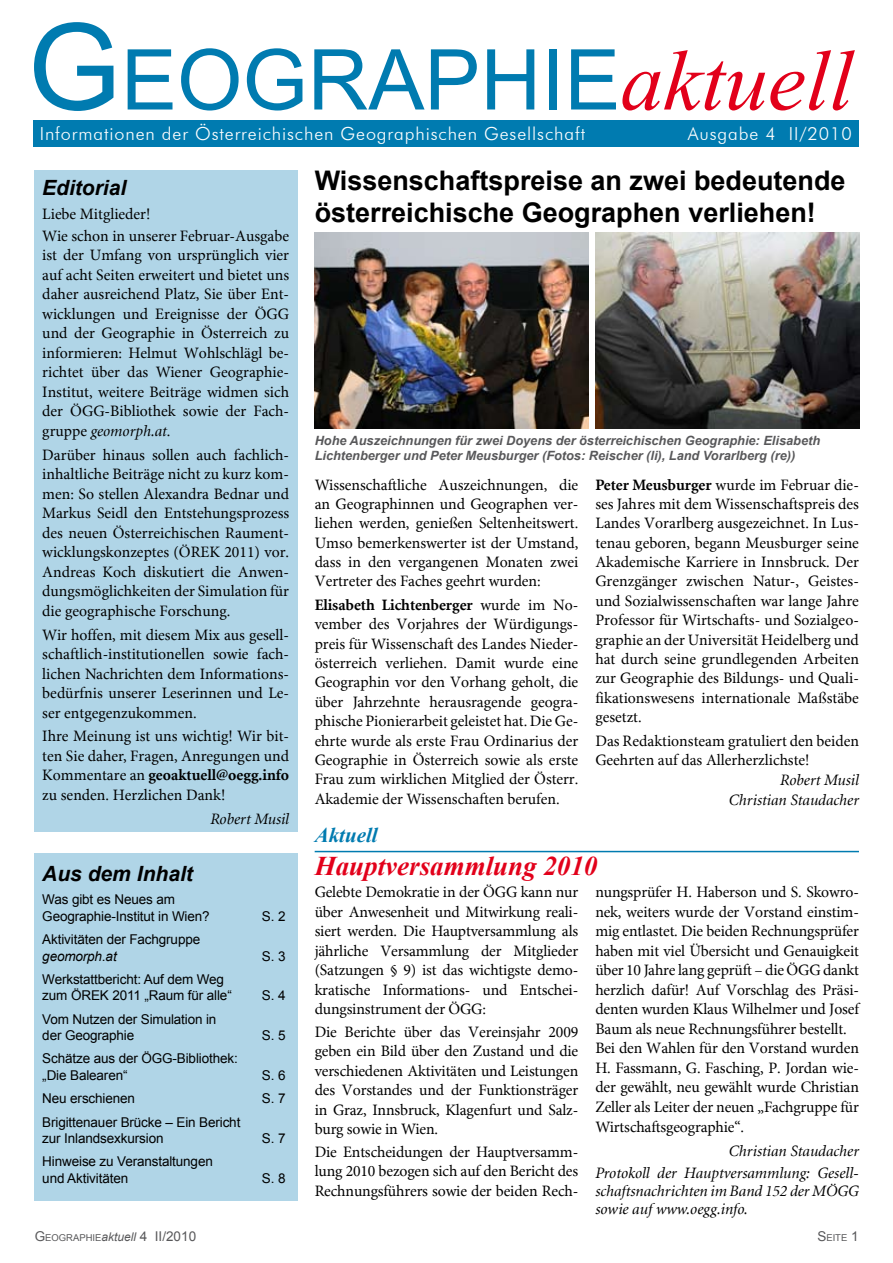
<style>
.page{position:relative;width:893px;height:1263px;background:#fff}
.page>*{position:absolute;margin:0;border:0;box-sizing:border-box;transform-origin:0 0}
.t1{font:84px "Arial";color:#007bb0}
.t2{font:700 27px/32.4px "Arial";color:#000}
.t3{font:italic 700 27px "Times New Roman";color:#e2001a}
.t4{font:italic 700 21px "Arial";color:#000}
.t5{font:italic 700 21px "Times New Roman";color:#007bb0}
.t6{font:300 18px "Futura BT";letter-spacing:.05em;color:#fff}
.t7{font:15.75px/19.5px "Minion";letter-spacing:-.01em;color:#000;text-align:justify}
.t8{font:italic 15.75px/19.8px "Minion";color:#000;text-align:right}
.t9{font:13.5px/16.5px "Arial";letter-spacing:-.01em;color:#000}
.t10{font:italic 13.5px "Arial";letter-spacing:-.01em;color:#000}
.t11{font:italic 700 12.75px/15px "Arial";color:#58585a}
.t12{font:9.45px "Arial";color:#58585a}
.s1{font-size:120px}
.s2{font-family:"Times New Roman";font-style:italic;font-size:85.5px;color:#e2001a}
.s3{font-style:italic}
.s4{font-weight:700}
.s5{font-size:13.5px}
.s6{font-style:italic;font-size:12px}
</style>
<div class="page">
<div style="left:34px;top:171px;width:264px;height:661px;background:#b0d5e7"></div>
<div style="left:34px;top:120px;width:825px;height:27px;background:#007bb0"></div>
<div style="left:34px;top:853px;width:264px;height:347px;background:#b0d5e7"></div>
<hr style="left:315px;top:851px;width:544px;height:1px;background:#007bb0">
<img style="left:595px;top:233px;width:264px;height:195px">
<img style="left:315px;top:233px;width:273px;height:195px">
<h1 class="t1" style="left:28px;top:25px;width:827px"><span class="s1">G</span>EOGRAPHIE<span class="s2">aktuell</span></h1>
<p class="t6" style="left:40px;top:122px;width:547px">Informationen der Österreichischen Geographischen Gesellschaft</p>
<p class="t6" style="left:688px;top:122px;width:165px">Ausgabe 4 II/2010</p>
<h3 class="t4" style="left:42px;top:174px;width:86px">Editorial</h3>
<p class="t7" style="left:42px;top:202px;width:248px;line-height:22.5px">Liebe Mitglieder!<br>Wie schon in unserer Februar-Ausgabe</p>
<p class="t7" style="left:42px;top:246px;width:248px">ist der Umfang von ursprünglich vier auf acht Seiten erweitert und bietet uns daher ausreichend Platz, Sie über Ent&shy;wicklungen und Ereignisse der ÖGG und der Geographie in Österreich zu informieren: Helmut Wohlschlägl be&shy;richtet über das Wiener Geographie-Institut, weitere Beiträge widmen sich der ÖGG-Bibliothek sowie der Fach&shy;gruppe <span class="s3">geomorph.at</span>.</p>
<p class="t7" style="left:42px;top:445px;width:248px">Darüber hinaus sollen auch fachlich&shy;inhaltliche Beiträge nicht zu kurz kom&shy;men: So stellen Alexandra Bednar und Markus Seidl den Entstehungsprozess des neuen Österreichischen Raument&shy;wicklungskonzeptes (ÖREK 2011) vor.<br>Andreas Koch diskutiert die Anwen&shy;dungsmöglichkeiten der Simulation für die geographische Forschung.</p>
<p class="t7" style="left:42px;top:624px;width:248px">Wir hoffen, mit diesem Mix aus gesell&shy;schaftlich-institutionellen sowie fach&shy;lichen Nachrichten dem Informations&shy;bedürfnis unserer Leserinnen und Le&shy;ser entgegenzukommen.</p>
<p class="t7" style="left:42px;top:726px;width:248px">Ihre Meinung ist uns wichtig! Wir bit&shy;ten Sie daher, Fragen, Anregungen und Kommentare an <span class="s4">geoaktuell@oegg.info </span>zu senden. Herzlichen Dank!</p>
<p class="t8" style="left:210px;top:809px;width:80px">Robert Musil</p>
<h3 class="t4" style="left:42px;top:860px;width:152px">Aus dem Inhalt</h3>
<p class="t9" style="left:42px;top:891px;width:169px">Was gibt es Neues am<br>Geographie-Institut in Wien?</p>
<p class="t9" style="left:262px;top:908px;width:25px">S. 2</p>
<p class="t9" style="left:42px;top:931px;width:159px">Aktivitäten der Fachgruppe</p>
<p class="t10" style="left:42px;top:947px;width:76px">geomorph.at</p>
<p class="t9" style="left:262px;top:948px;width:25px">S. 3</p>
<p class="t9" style="left:42px;top:971px;width:191px">Werkstattbericht: Auf dem Weg zum ÖREK 2011 „Raum für alle“</p>
<p class="t9" style="left:262px;top:987px;width:25px">S. 4</p>
<p class="t9" style="left:42px;top:1011px;width:176px">Vom Nutzen der Simulation in der Geographie</p>
<p class="t9" style="left:42px;top:1050px;width:197px">Schätze aus der ÖGG-Bibliothek: „Die Balearen“</p>
<p class="t9" style="left:262px;top:1027px;width:25px">S. 5</p>
<p class="t9" style="left:262px;top:1067px;width:25px">S. 6</p>
<p class="t9" style="left:42px;top:1090px;width:94px">Neu erschienen</p>
<p class="t9" style="left:262px;top:1090px;width:25px">S. 7</p>
<p class="t9" style="left:42px;top:1114px;width:200px">Brigittenauer Brücke – Ein Bericht zur Inlandsexkursion</p>
<p class="t9" style="left:262px;top:1130px;width:25px">S. 7</p>
<p class="t9" style="left:42px;top:1153px;width:172px">Hinweise zu Veranstaltungen und Aktivitäten</p>
<p class="t9" style="left:262px;top:1170px;width:25px">S. 8</p>
<h2 class="t2" style="left:315px;top:165px;width:532px">Wissenschaftspreise an zwei bedeutende österreichische Geographen verliehen!</h2>
<p class="t11" style="left:315px;top:433px;width:507px">Hohe Auszeichnungen für zwei Doyens der österreichischen Geographie: Elisabeth<br>Lichtenberger und Peter Meusburger (Fotos: Reischer (li), Land Vorarlberg (re))</p>
<p class="t7" style="left:315px;top:475px;width:265px">Wissenschaftliche Auszeichnungen, die an Geographinnen und Geographen ver&shy;liehen werden, genießen Seltenheitswert.<br>Umso bemerkenswerter ist der Umstand, dass in den vergangenen Monaten zwei Vertreter des Faches geehrt wurden:</p>
<p class="t7" style="left:315px;top:595px;width:265px"><span class="s4">Elisabeth Lichtenberger</span> wurde im No&shy;vember des Vorjahres der Würdigungs&shy;preis für Wissenschaft des Landes Nieder&shy;österreich verliehen. Damit wurde eine Geographin vor den Vorhang geholt, die über Jahrzehnte herausragende geogra&shy;phische Pionierarbeit geleistet hat. Die Ge&shy;ehrte wurde als erste Frau Ordinarius der Geographie in Österreich sowie als erste Frau zum wirklichen Mitglied der Österr.<br>Akademie der Wissenschaften berufen.</p>
<p class="t7" style="left:595px;top:475px;width:265px"><span class="s4">Peter Meusburger</span> wurde im Februar die&shy;ses Jahres mit dem Wissenschaftspreis des Landes Vorarlberg ausgezeichnet. In Lus&shy;tenau geboren, begann Meusburger seine Akademische Karriere in Innsbruck. Der Grenzgänger zwischen Natur-, Geistes&shy;und Sozialwissenschaften war lange Jahre Professor für Wirtschafts- und Sozialgeo&shy;graphie an der Universität Heidelberg und hat durch seine grundlegenden Arbeiten zur Geographie des Bildungs- und Quali&shy;fikationswesens internationale Maßstäbe gesetzt.</p>
<p class="t7" style="left:595px;top:730px;width:265px">Das Redaktionsteam gratuliert den beiden<br>Geehrten auf das Allerherzlichste!</p>
<p class="t8" style="left:729px;top:771px;width:132px">Robert Musil<br>Christian Staudacher</p>
<h3 class="t5" style="left:315px;top:821px;width:65px">Aktuell</h3>
<h2 class="t3" style="left:315px;top:847px;width:284px">Hauptversammlung 2010</h2>
<p class="t7" style="left:315px;top:882px;width:265px">Gelebte Demokratie in der ÖGG kann nur über Anwesenheit und Mitwirkung reali&shy;siert werden. Die Hauptversammlung als jährliche Versammlung der Mitglieder (Satzungen § 9) ist das wichtigste demo&shy;kratische Informations- und Entschei&shy;dungsinstrument der ÖGG:</p>
<p class="t7" style="left:315px;top:1022px;width:265px">Die Berichte über das Vereinsjahr 2009 geben ein Bild über den Zustand und die verschiedenen Aktivitäten und Leistungen des Vorstandes und der Funktionsträger in Graz, Innsbruck, Klagenfurt und Salz&shy;burg sowie in Wien.</p>
<p class="t7" style="left:315px;top:1142px;width:265px">Die Entscheidungen der Hauptversamm&shy;lung 2010 bezogen sich auf den Bericht des Rechnungsführers sowie der beiden Rech-</p>
<p class="t7" style="left:595px;top:882px;width:265px;text-align:left">nungsprüfer H. Haberson und S. Skowro&shy;nek, weiters wurde der Vorstand einstim&shy;mig entlastet. Die beiden Rechnungsprüfer haben mit viel Übersicht und Genauigkeit über 10 Jahre lang geprüft – die ÖGG dankt herzlich dafür! Auf Vorschlag des Präsi&shy;denten wurden Klaus Wilhelmer und Josef Baum als neue Rechnungsführer bestellt.<br>Bei den Wahlen für den Vorstand wurden H. Fassmann, G. Fasching, P. Jordan wie&shy;der gewählt, neu gewählt wurde Christian Zeller als Leiter der neuen „Fachgruppe für Wirtschaftsgeographie“.</p>
<p class="t8" style="left:595px;top:1140px;width:265px;line-height:22.2px">Christian Staudacher<br>Protokoll der Hauptversammlung: Gesell-</p>
<p class="t8" style="left:595px;top:1182px;width:265px;line-height:18px;text-align:left">schaftsnachrichten im Band 152 der MÖGG sowie auf www.oegg.info.</p>
<p class="t12" style="left:35px;top:1232px;width:163px"><span class="s5">G</span>EOGRAPHIE<span class="s6">aktuell</span> <span class="s5">4 II/2010</span></p>
<p class="t12" style="left:817px;top:1232px;width:43px"><span class="s5">S</span>EITE <span class="s5">1</span></p>
</div>
